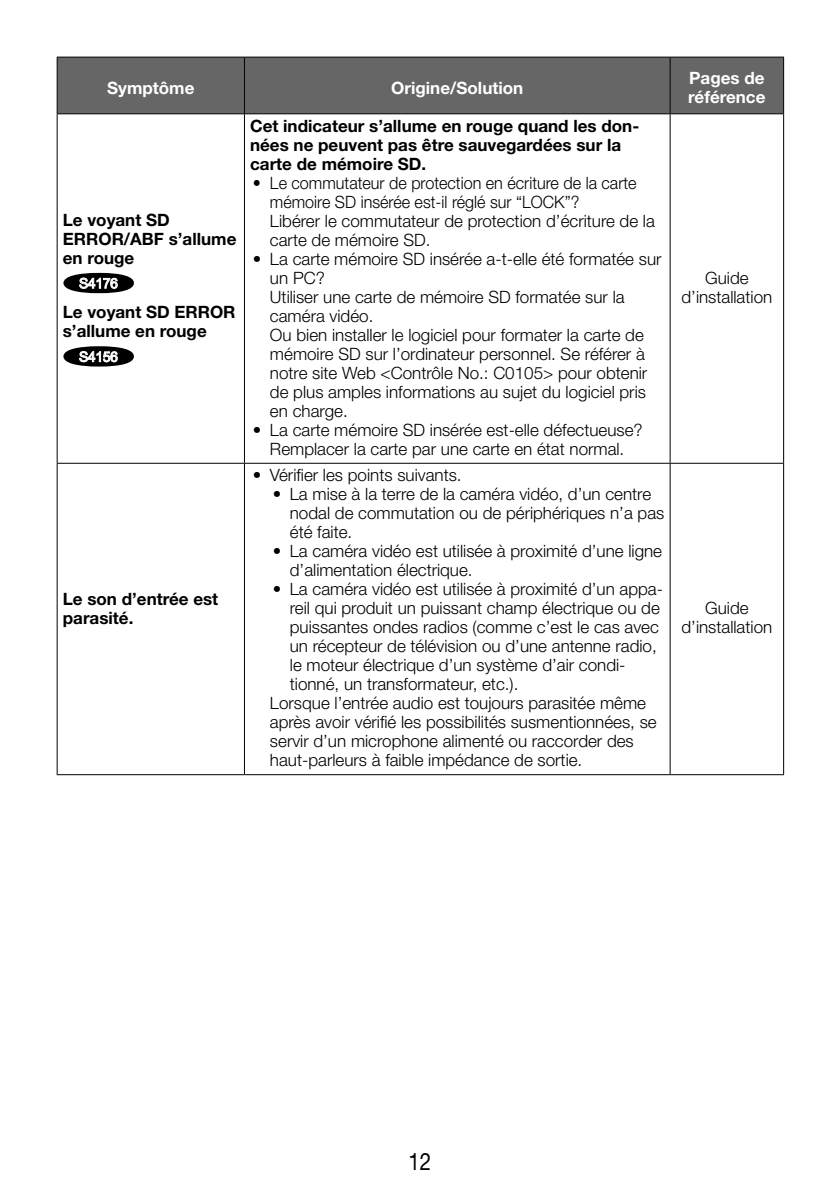
<style>
.page{position:relative;width:840px;height:1191px;background:#fff}
.page>*{position:absolute;margin:0;border:0;box-sizing:border-box;transform-origin:0 0}
.t1{font:24px "Helvetica Neue LT Std";color:#000;scale:.85 1}
.t2{font:300 17px/19px "Helvetica Neue LT Std";color:#000}
.t3{font:700 17px/19px "Helvetica Neue LT Std";color:#000}
.t4{font:300 17px/19px "Helvetica Neue LT Std";color:#000;scale:.95 1}
.t5{font:700 17px/19px "Helvetica Neue LT Std";color:#fff}
.t6{font:14px "Arial";letter-spacing:-.025em;color:#fff}
</style>
<div class="page">
<div style="left:58px;top:58px;width:724px;height:55px;background:#666"></div>
<hr style="left:57px;top:57px;width:187px;height:1px;background:#000">
<hr style="left:57px;top:57px;width:1px;height:56px;background:#000">
<hr style="left:57px;top:113px;width:187px;height:1px;background:#000">
<hr style="left:244px;top:57px;width:425px;height:1px;background:#000">
<hr style="left:244px;top:57px;width:1px;height:56px;background:#000">
<hr style="left:244px;top:113px;width:425px;height:1px;background:#000">
<hr style="left:669px;top:57px;width:114px;height:1px;background:#000">
<hr style="left:669px;top:57px;width:1px;height:56px;background:#000">
<hr style="left:782px;top:57px;width:1px;height:56px;background:#000">
<hr style="left:669px;top:113px;width:114px;height:1px;background:#000">
<hr style="left:57px;top:114px;width:1px;height:349px;background:#000">
<hr style="left:244px;top:114px;width:1px;height:349px;background:#000">
<hr style="left:57px;top:463px;width:187px;height:1px;background:#000">
<hr style="left:57px;top:463px;width:1px;height:311px;background:#000">
<hr style="left:57px;top:774px;width:187px;height:1px;background:#000">
<hr style="left:244px;top:463px;width:425px;height:1px;background:#000">
<hr style="left:244px;top:463px;width:1px;height:311px;background:#000">
<hr style="left:244px;top:774px;width:425px;height:1px;background:#000">
<hr style="left:669px;top:774px;width:114px;height:1px;background:#000">
<hr style="left:669px;top:114px;width:1px;height:349px;background:#000">
<hr style="left:782px;top:114px;width:1px;height:349px;background:#000">
<hr style="left:669px;top:463px;width:114px;height:1px;background:#000">
<hr style="left:669px;top:463px;width:1px;height:311px;background:#000">
<hr style="left:782px;top:463px;width:1px;height:311px;background:#000">
<div style="left:63px;top:273px;width:71px;height:20px;background:#000;border:2px solid #000;border-radius:50%"></div>
<svg style="left:79px;top:277px;width:39px;height:12px"></svg>
<div style="left:63px;top:346px;width:71px;height:20px;background:#000;border:2px solid #000;border-radius:50%"></div>
<svg style="left:79px;top:351px;width:39px;height:11px"></svg>
<p class="t5" style="left:107px;top:78px;width:89px">Symptôme</p>
<p class="t5" style="left:391px;top:78px;width:133px">Origine/Solution</p>
<p class="t5" style="left:687px;top:68px;width:79px">Pages de référence</p>
<p class="t3" style="left:63px;top:209px;width:175px">Le voyant SD<br>ERROR/ABF s’allume en rouge</p>
<p class="t6" style="left:79px;top:274px;width:40px">S4176</p>
<p class="t3" style="left:63px;top:302px;width:174px">Le voyant SD ERROR s’allume en rouge</p>
<p class="t6" style="left:79px;top:347px;width:40px">S4156</p>
<p class="t3" style="left:63px;top:589px;width:157px">Le son d’entrée est parasité.</p>
<p class="t3" style="left:250px;top:116px;width:390px">Cet indicateur s’allume en rouge quand les don&shy;nées ne peuvent pas être sauvegardées sur la carte de mémoire SD.</p>
<p class="t4" style="left:270px;top:173px;width:406px;text-indent:-17px">• Le commutateur de protection en écriture de la carte mémoire SD insérée est-il réglé sur “LOCK”?<br>Libérer le commutateur de protection d’écriture de la carte de mémoire SD.</p>
<p class="t2" style="left:270px;top:249px;width:393px;text-indent:-17px">• La carte mémoire SD insérée a-t-elle été formatée sur un PC?<br>Utiliser une carte de mémoire SD formatée sur la caméra vidéo.<br>Ou bien installer le logiciel pour formater la carte de mémoire SD sur l’ordinateur personnel. Se référer à notre site Web &lt;Contrôle No.: C0105&gt; pour obtenir de plus amples informations au sujet du logiciel pris en charge.</p>
<p class="t2" style="left:253px;top:420px;width:391px;text-align:center">• La carte mémoire SD insérée est-elle défectueuse?<br>Remplacer la carte par une carte en état normal.</p>
<p class="t2" style="left:253px;top:465px;width:210px">• Vérifier les points suivants.</p>
<p class="t2" style="left:290px;top:484px;width:376px;text-indent:-17px">• La mise à la terre de la caméra vidéo, d’un centre nodal de commutation ou de périphériques n’a pas été faite.</p>
<p class="t2" style="left:290px;top:541px;width:373px;text-indent:-17px">• La caméra vidéo est utilisée à proximité d’une ligne d’alimentation électrique.</p>
<p class="t2" style="left:273px;top:579px;width:391px">• La caméra vidéo est utilisée à proximité d’un appa-</p>
<p class="t2" style="left:290px;top:598px;width:371px">reil qui produit un puissant champ électrique ou de</p>
<p class="t2" style="left:290px;top:617px;width:370px">puissantes ondes radios (comme c’est le cas avec</p>
<p class="t2" style="left:290px;top:636px;width:368px">un récepteur de télévision ou d’une antenne radio,</p>
<p class="t2" style="left:290px;top:655px;width:337px">le moteur électrique d’un système d’air condi-</p>
<p class="t2" style="left:290px;top:674px;width:230px">tionné, un transformateur, etc.).</p>
<p class="t2" style="left:270px;top:693px;width:377px">Lorsque l’entrée audio est toujours parasitée même</p>
<p class="t2" style="left:270px;top:712px;width:388px">après avoir vérifié les possibilités susmentionnées, se</p>
<p class="t2" style="left:270px;top:731px;width:365px">servir d’un microphone alimenté ou raccorder des</p>
<p class="t2" style="left:270px;top:750px;width:314px">haut-parleurs à faible impédance de sortie.</p>
<p class="t2" style="left:681px;top:268px;width:92px;text-align:center">Guide d’installation</p>
<p class="t2" style="left:681px;top:598px;width:92px;text-align:center">Guide d’installation</p>
<h1 class="t1" style="left:408px;top:1146px;width:28px">12</h1>
</div>
